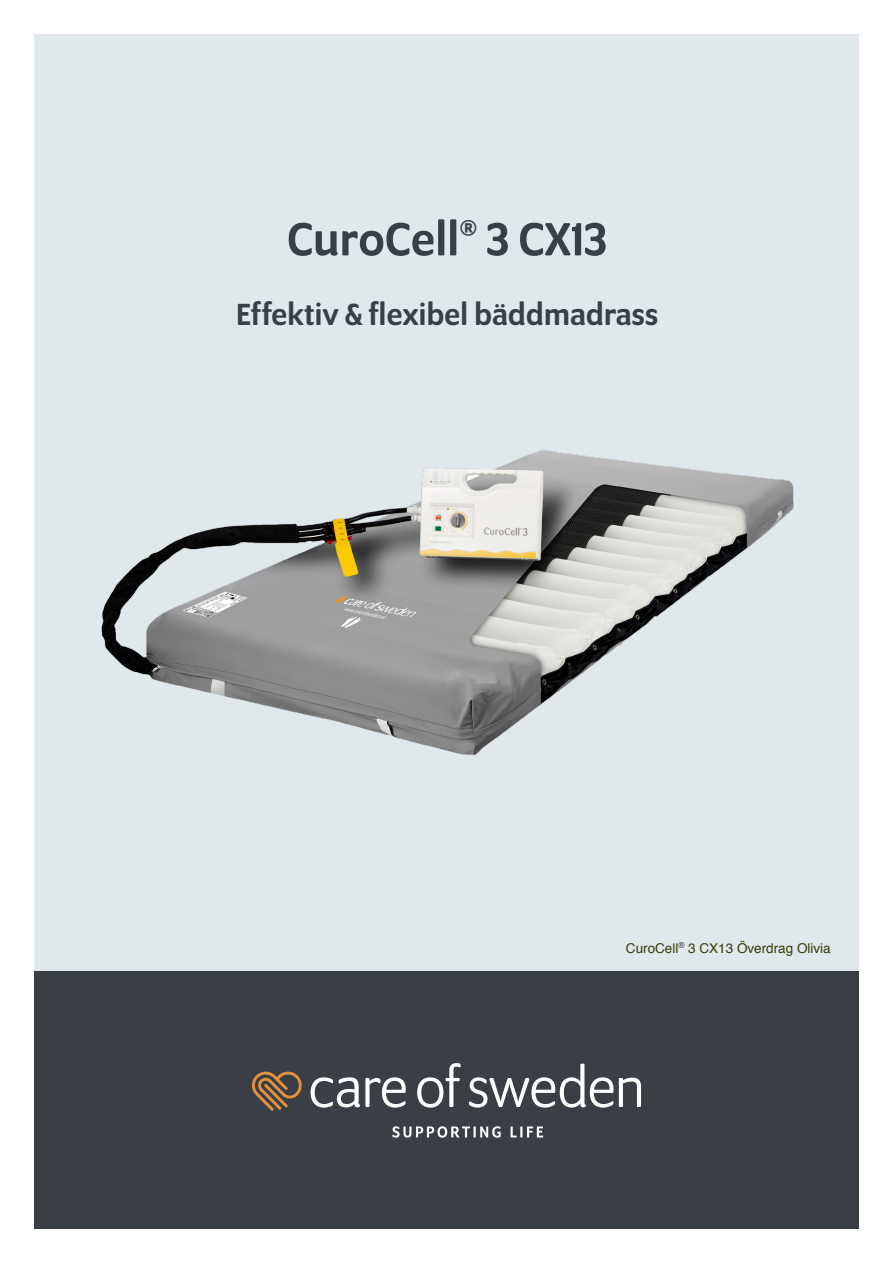
<style>
.page{position:relative;width:893px;height:1263px;background:#fff}
.page>*{position:absolute;margin:0;border:0;box-sizing:border-box;transform-origin:0 0}
.t1{font:500 50.4px "Program OT";letter-spacing:.01em;color:#3a3f46}
.t2{font:500 33px "Program OT";letter-spacing:.01em;color:#3a3f46}
.t3{font:13.5px "Helvetica";color:#3a3c06}
</style>
<div class="page">
<div style="left:34px;top:34px;width:825px;height:1194px;background:#e0e8ec"></div>
<div style="left:34px;top:971px;width:825px;height:258px;background:#3a3f46"></div>
<svg style="left:311px;top:1063px;width:330px;height:44px"></svg>
<svg style="left:252px;top:1071px;width:50px;height:40px"></svg>
<svg style="left:392px;top:1126px;width:109px;height:11px"></svg>
<svg style="left:511px;top:1126px;width:32px;height:11px"></svg>
<img style="left:101px;top:449px;width:693px;height:307px">
<p class="t1" style="left:287px;top:211px;width:321px">CuroCell<sup>®</sup> 3 CX13</p>
<p class="t2" style="left:236px;top:295px;width:424px">Effektiv &amp; flexibel bäddmadrass</p>
<p class="t3" style="left:626px;top:938px;width:206px">CuroCell<sup>®</sup> 3 CX13 Överdrag Olivia</p>
</div>
